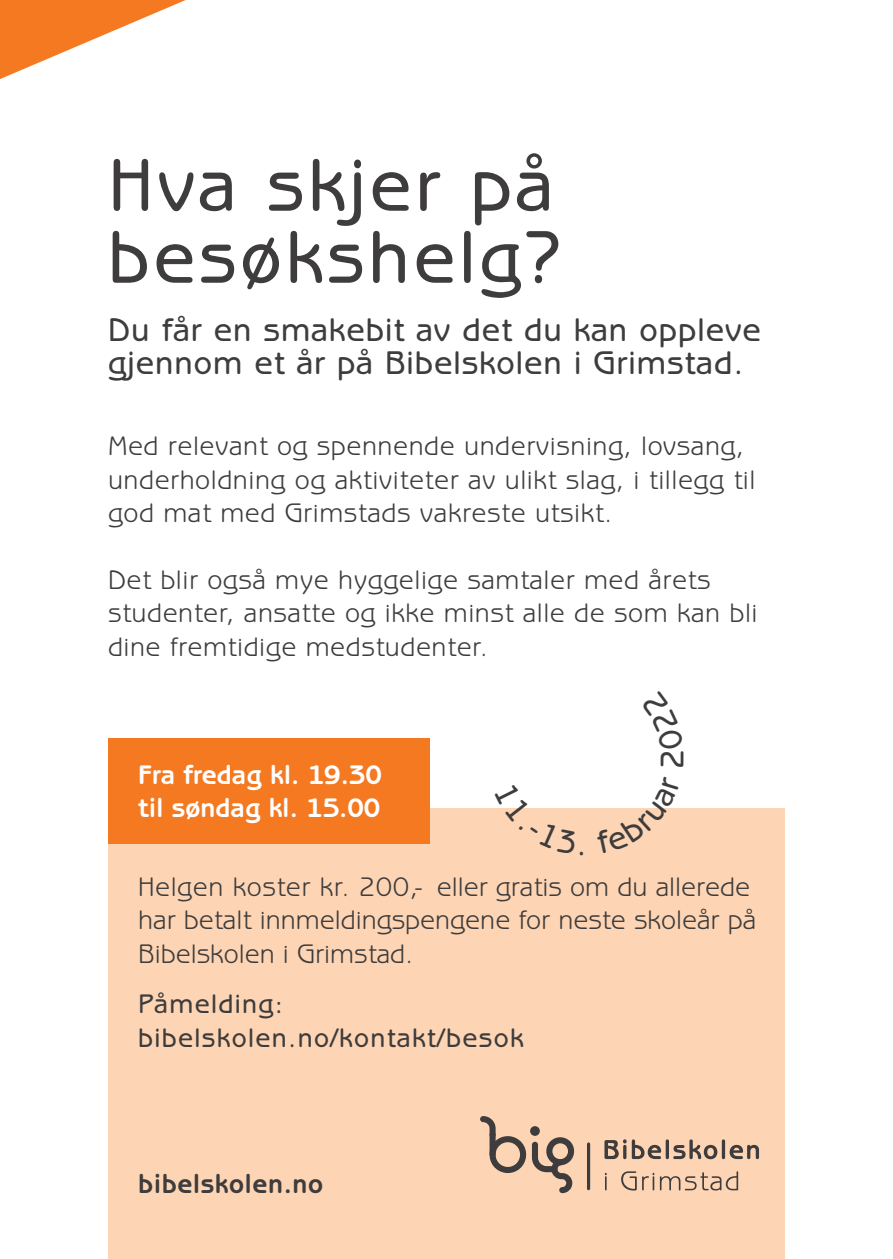
<style>
.page{position:relative;width:893px;height:1259px;background:#fff}
.page>*{position:absolute;margin:0;border:0;box-sizing:border-box;transform-origin:0 0}
.t1{font:500 75px/72px "Benguiat Gothic";letter-spacing:.05em;color:#3e3c3c}
.t2{font:500 33px/33.3px "Benguiat Gothic";letter-spacing:.03em;color:#3e3c3c}
.t3{font:27px/33.3px "Benguiat Gothic";letter-spacing:.02em;color:#3e3c3c}
.t4{font:27px/33.3px "Benguiat Gothic";color:#3e3c3c}
.t5{font:500 27px "Benguiat Gothic";letter-spacing:.05em;color:#3e3c3c}
.t6{font:700 27px/33.3px "Benguiat Gothic";color:#fff}
.t7{font:700 27px "Benguiat Gothic";letter-spacing:.02em;color:#3e3c3c}
</style>
<div class="page">
<div style="left:108px;top:808px;width:677px;height:451px;background:#fdd5b5"></div>
<div style="left:108px;top:738px;width:321px;height:106px;background:#f47921"></div>
<svg style="left:0;top:0;width:186px;height:79px"></svg>
<svg style="left:604px;top:1139px;width:57px;height:20px"></svg>
<hr style="left:666px;top:1139px;width:3px;height:20px;background:#3e3c3c;border-radius:2px">
<svg style="left:673px;top:1139px;width:44px;height:20px"></svg>
<hr style="left:722px;top:1139px;width:3px;height:20px;background:#3e3c3c;border-radius:2px">
<svg style="left:730px;top:1145px;width:29px;height:14px"></svg>
<svg style="left:605px;top:1172px;width:2px;height:18px"></svg>
<svg style="left:621px;top:1171px;width:33px;height:19px"></svg>
<svg style="left:660px;top:1171px;width:78px;height:19px"></svg>
<hr style="left:587px;top:1144px;width:3px;height:44px;background:#3e3c3c">
<svg style="left:480px;top:1116px;width:94px;height:77px"></svg>
<p class="t1" style="left:108px;top:148px;width:456px">Hva skjer på besøkshelg?</p>
<p class="t2" style="left:108px;top:312px;width:654px">Du får en smakebit av det du kan oppleve gjennom et år på Bibelskolen i Grimstad.</p>
<p class="t3" style="left:108px;top:429px;width:649px">Med relevant og spennende undervisning, lovsang, underholdning og aktiviteter av ulikt slag, i tillegg til god mat med Grimstads vakreste utsikt.</p>
<p class="t3" style="left:108px;top:562px;width:651px">Det blir også mye hyggelige samtaler med årets studenter, ansatte og ikke minst alle de som kan bli dine fremtidige medstudenter.</p>
<p class="t6" style="left:138px;top:757px;width:245px">Fra fredag kl. 19.30 til søndag kl. 15.00</p>
<p class="t2" style="left:655px;top:768px;width:22px;rotate:-90deg">2</p>
<p class="t4" style="left:138px;top:869px;width:620px">Helgen koster kr. 200,- eller gratis om du allerede har betalt innmeldingspengene for neste skoleår på<br>Bibelskolen i Grimstad.</p>
<p class="t5" style="left:138px;top:988px;width:146px">Påmelding:</p>
<p class="t5" style="left:138px;top:1021px;width:387px">bibelskolen.no/kontakt/besok</p>
<p class="t7" style="left:138px;top:1168px;width:186px">bibelskolen.no</p>
</div>
